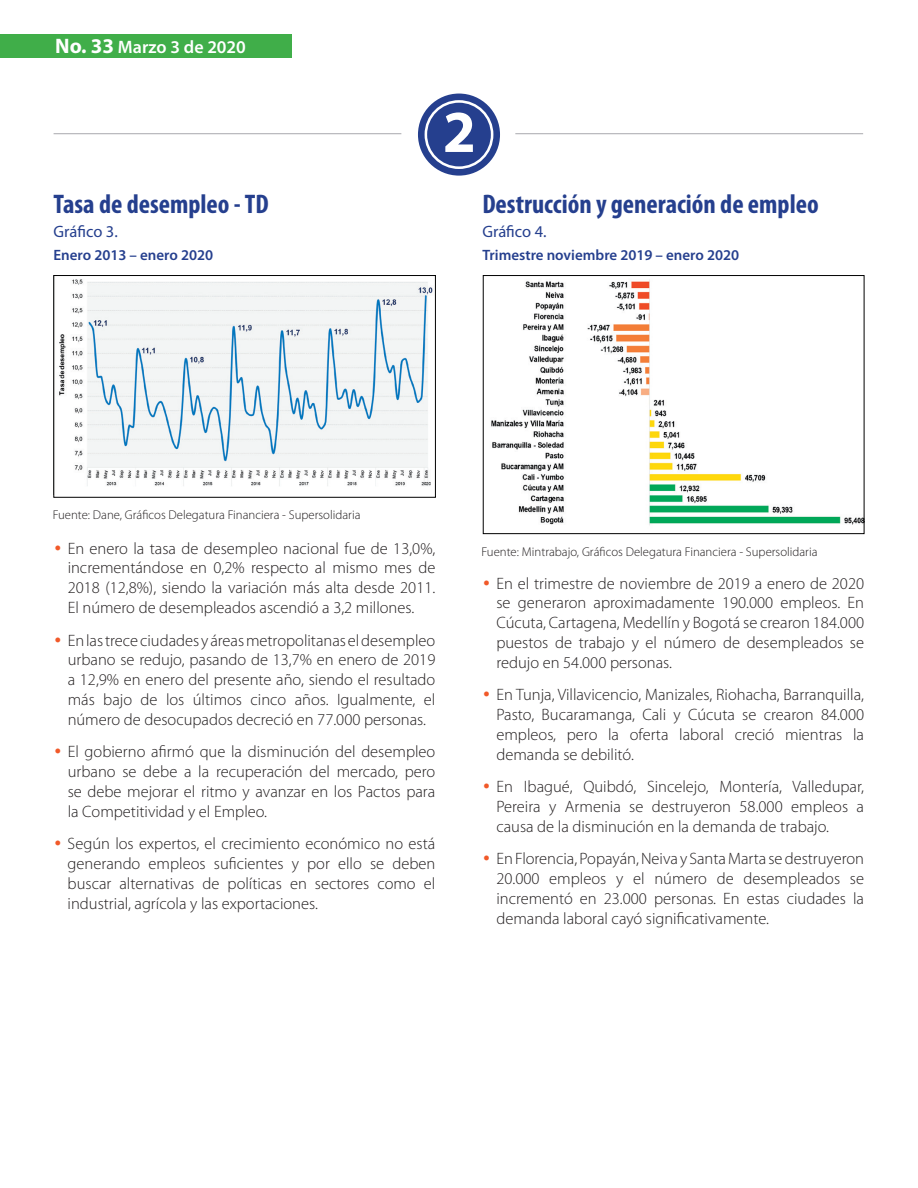
<style>
.page{position:relative;width:918px;height:1188px;background:#fff}
.page>*{position:absolute;margin:0;border:0;box-sizing:border-box;transform-origin:0 0}
.t1{font:700 59.7px "Myriad Pro";color:#fff}
.t2{font:700 condensed 27px "Myriad Pro";color:#253f8e}
.t3{font:600 18px "Myriad Pro";color:#fff}
.t4{font:300 16.5px/19.8px "Myriad Pro";color:#231f20;text-align:justify}
.t5{font:16.5px "Myriad Pro";color:#253f8e}
.t6{font:600 15px "Myriad Pro";color:#253f8e}
.t7{font:300 12.75px "Myriad Pro";color:#231f20}
.s1{font-weight:700;font-size:21px}
</style>
<div class="page">
<div style="left:0;top:34px;width:292px;height:24px;background:#40ae49"></div>
<div style="left:418px;top:94px;width:82px;height:82px;background:#253f8e;border-radius:50%"></div>
<div style="left:425px;top:100px;width:68px;height:69px;border:3px solid #fff;border-radius:50%"></div>
<hr style="left:54px;top:133px;width:347px;height:1px;background:#a8a9ad">
<hr style="left:515px;top:133px;width:348px;height:1px;background:#a8a9ad">
<img style="left:59px;top:279px;width:374px;height:207px">
<div style="left:54px;top:275px;width:382px;height:222px;border:1px solid #000"></div>
<img style="left:491px;top:279px;width:371px;height:246px">
<div style="left:483px;top:275px;width:381px;height:259px;border:1px solid #000"></div>
<p class="t3" style="left:55px;top:37px;width:192px"><span class="s1">No. 33</span> Marzo 3 de 2020</p>
<h2 class="t2" style="left:54px;top:189px;width:217px">Tasa de desempleo - TD</h2>
<p class="t5" style="left:54px;top:221px;width:66px">Gráfico 3.</p>
<p class="t6" style="left:54px;top:247px;width:161px">Enero 2013 – enero 2020</p>
<h1 class="t1" style="left:443px;top:98px;width:35px">2</h1>
<h2 class="t2" style="left:482px;top:189px;width:338px">Destrucción y generación de empleo</h2>
<p class="t5" style="left:482px;top:221px;width:66px">Gráfico 4.</p>
<p class="t6" style="left:482px;top:247px;width:258px">Trimestre noviembre 2019 – enero 2020</p>
<p class="t7" style="left:53px;top:508px;width:309px">Fuente: Dane, Gráficos Delegatura Financiera - Supersolidaria</p>
<p class="t4" style="left:68px;top:539px;width:369px">En enero la tasa de desempleo nacional fue de 13,0%, incrementándose en 0,2% respecto al mismo mes de 2018 (12,8%), siendo la variación más alta desde 2011.<br>El número de desempleados ascendió a 3,2 millones.</p>
<p class="t4" style="left:68px;top:630px;width:369px">En las trece ciudades y áreas metropolitanas el desempleo urbano se redujo, pasando de 13,7% en enero de 2019 a 12,9% en enero del presente año, siendo el resultado más bajo de los últimos cinco años. Igualmente, el número de desocupados decreció en 77.000 personas.</p>
<p class="t4" style="left:68px;top:742px;width:369px">El gobierno afirmó que la disminución del desempleo urbano se debe a la recuperación del mercado, pero se debe mejorar el ritmo y avanzar en los Pactos para la Competitividad y el Empleo.</p>
<p class="t4" style="left:68px;top:834px;width:369px">Según los expertos, el crecimiento económico no está generando empleos suficientes y por ello se deben buscar alternativas de políticas en sectores como el industrial, agrícola y las exportaciones.</p>
<p class="t7" style="left:482px;top:545px;width:338px">Fuente: Mintrabajo, Gráficos Delegatura Financiera - Supersolidaria</p>
<p class="t4" style="left:496px;top:573px;width:369px">En el trimestre de noviembre de 2019 a enero de 2020 se generaron aproximadamente 190.000 empleos. En Cúcuta, Cartagena, Medellín y Bogotá se crearon 184.000 puestos de trabajo y el número de desempleados se redujo en 54.000 personas.</p>
<p class="t4" style="left:496px;top:685px;width:369px">En Tunja, Villavicencio, Manizales, Riohacha, Barranquilla, Pasto, Bucaramanga, Cali y Cúcuta se crearon 84.000 empleos, pero la oferta laboral creció mientras la demanda se debilitó.</p>
<p class="t4" style="left:496px;top:777px;width:369px">En Ibagué, Quibdó, Sincelejo, Montería, Valledupar, Pereira y Armenia se destruyeron 58.000 empleos a causa de la disminución en la demanda de trabajo.</p>
<p class="t4" style="left:496px;top:849px;width:369px">En Florencia, Popayán, Neiva y Santa Marta se destruyeron 20.000 empleos y el número de desempleados se incrementó en 23.000 personas. En estas ciudades la demanda laboral cayó significativamente.</p>
</div>
